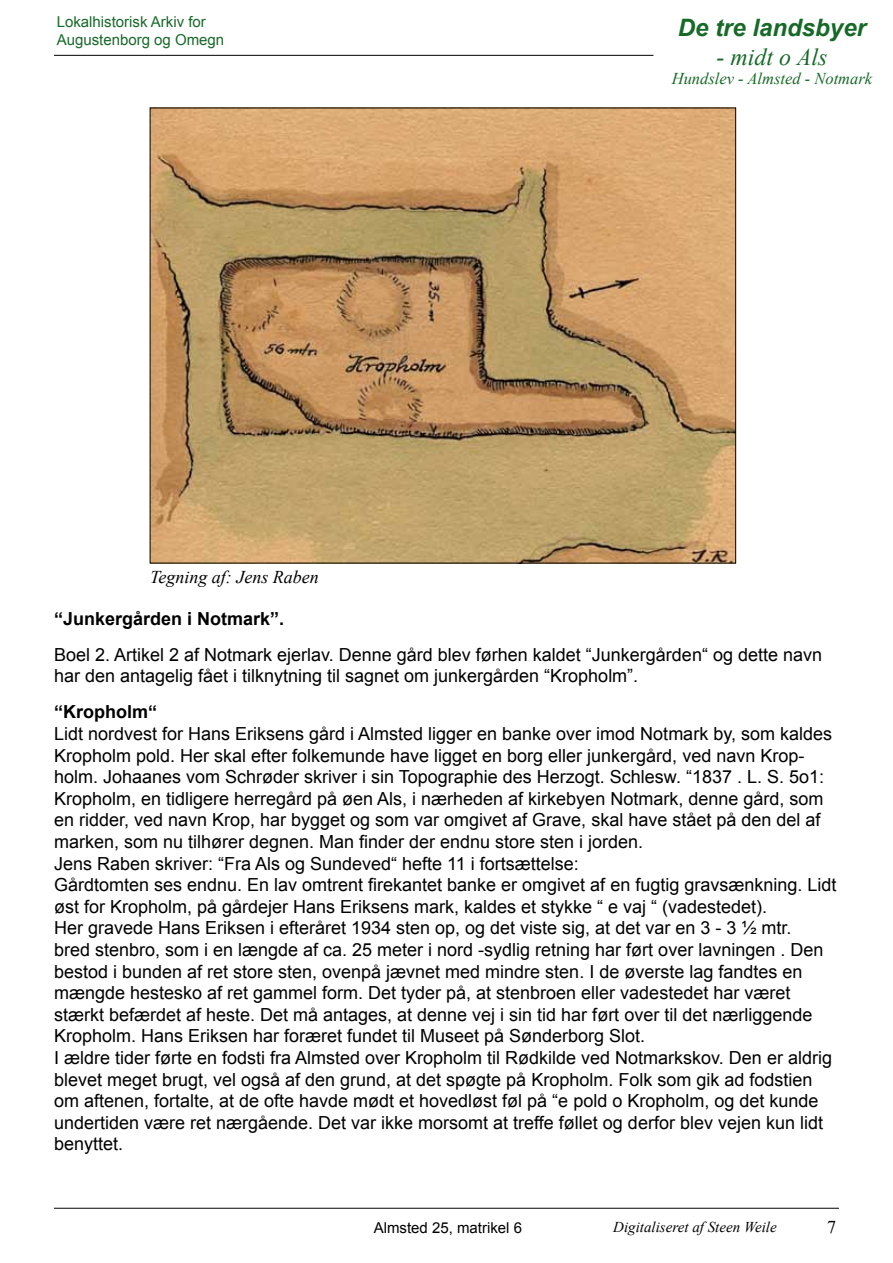
<style>
.page{position:relative;width:893px;height:1263px;background:#fff}
.page>*{position:absolute;margin:0;border:0;box-sizing:border-box;transform-origin:0 0}
.t1{font:italic 700 24px "Arial";color:#176928}
.t2{font:italic 24px "Times New Roman";color:#176928}
.t3{font:18px/21.6px "Arial";color:#000}
.t4{font:700 18px "Arial";color:#000}
.t5{font:italic 18px "Times New Roman";color:#000}
.t6{font:18px "Times New Roman";color:#000}
.t7{font:italic 16.5px "Times New Roman";color:#176928}
.t8{font:15px/18px "Arial";color:#176928}
.t9{font:italic 15px "Times New Roman";color:#000}
.t10{font:15px "Arial";color:#000}
</style>
<div class="page">
<hr style="left:54px;top:1208px;width:785px;height:1px;background:#000">
<hr style="left:54px;top:55px;width:599px;height:1px;background:#000">
<img style="left:152px;top:110px;width:582px;height:451px">
<p class="t8" style="left:57px;top:13px;width:169px">Lokalhistorisk Arkiv for<br>Augustenborg og Omegn</p>
<h1 class="t1" style="left:678px;top:11px;width:190px">De tre landsbyer</h1>
<h1 class="t2" style="left:716px;top:40px;width:112px">- midt o Als</h1>
<p class="t7" style="left:672px;top:68px;width:202px">Hundslev - Almsted - Notmark</p>
<p class="t5" style="left:150px;top:565px;width:170px">Tegning af: Jens Raben</p>
<p class="t4" style="left:54px;top:606px;width:232px">“Junkergården i Notmark”.</p>
<p class="t3" style="left:54px;top:644px;width:770px">Boel 2. Artikel 2 af Notmark ejerlav. Denne gård blev førhen kaldet “Junkergården“ og dette navn har den antagelig fået i tilknytning til sagnet om junkergården “Kropholm”.</p>
<p class="t4" style="left:54px;top:700px;width:104px">“Kropholm“</p>
<p class="t3" style="left:54px;top:723px;width:784px">Lidt nordvest for Hans Eriksens gård i Almsted ligger en banke over imod Notmark by, som kaldes Kropholm pold. Her skal efter folkemunde have ligget en borg eller junkergård, ved navn Krop&shy;holm. Johaanes vom Schrøder skriver i sin Topographie des Herzogt. Schlesw. “1837 . L. S. 5o1:<br>Kropholm, en tidligere herregård på øen Als, i nærheden af kirkebyen Notmark, denne gård, som en ridder, ved navn Krop, har bygget og som var omgivet af Grave, skal have stået på den del af marken, som nu tilhører degnen. Man finder der endnu store sten i jorden.<br>Jens Raben skriver: “Fra Als og Sundeved“ hefte 11 i fortsættelse:<br>Gårdtomten ses endnu. En lav omtrent firekantet banke er omgivet af en fugtig gravsænkning. Lidt øst for Kropholm, på gårdejer Hans Eriksens mark, kaldes et stykke “ e vaj “ (vadestedet).<br>Her gravede Hans Eriksen i efteråret 1934 sten op, og det viste sig, at det var en 3 - 3 ½ mtr.<br>bred stenbro, som i en længde af ca. 25 meter i nord -sydlig retning har ført over lavningen . Den bestod i bunden af ret store sten, ovenpå jævnet med mindre sten. I de øverste lag fandtes en mængde hestesko af ret gammel form. Det tyder på, at stenbroen eller vadestedet har været stærkt befærdet af heste. Det må antages, at denne vej i sin tid har ført over til det nærliggende Kropholm. Hans Eriksen har foræret fundet til Museet på Sønderborg Slot.<br>I ældre tider førte en fodsti fra Almsted over Kropholm til Rødkilde ved Notmarkskov. Den er aldrig blevet meget brugt, vel også af den grund, at det spøgte på Kropholm. Folk som gik ad fodstien om aftenen, fortalte, at de ofte havde mødt et hovedløst føl på “e pold o Kropholm, og det kunde undertiden være ret nærgående. Det var ikke morsomt at treffe føllet og derfor blev vejen kun lidt benyttet.</p>
<p class="t10" style="left:374px;top:1218px;width:150px">Almsted 25, matrikel 6</p>
<p class="t9" style="left:613px;top:1216px;width:165px">Digitaliseret af Steen Weile</p>
<p class="t6" style="left:827px;top:1215px;width:10px">7</p>
</div>
